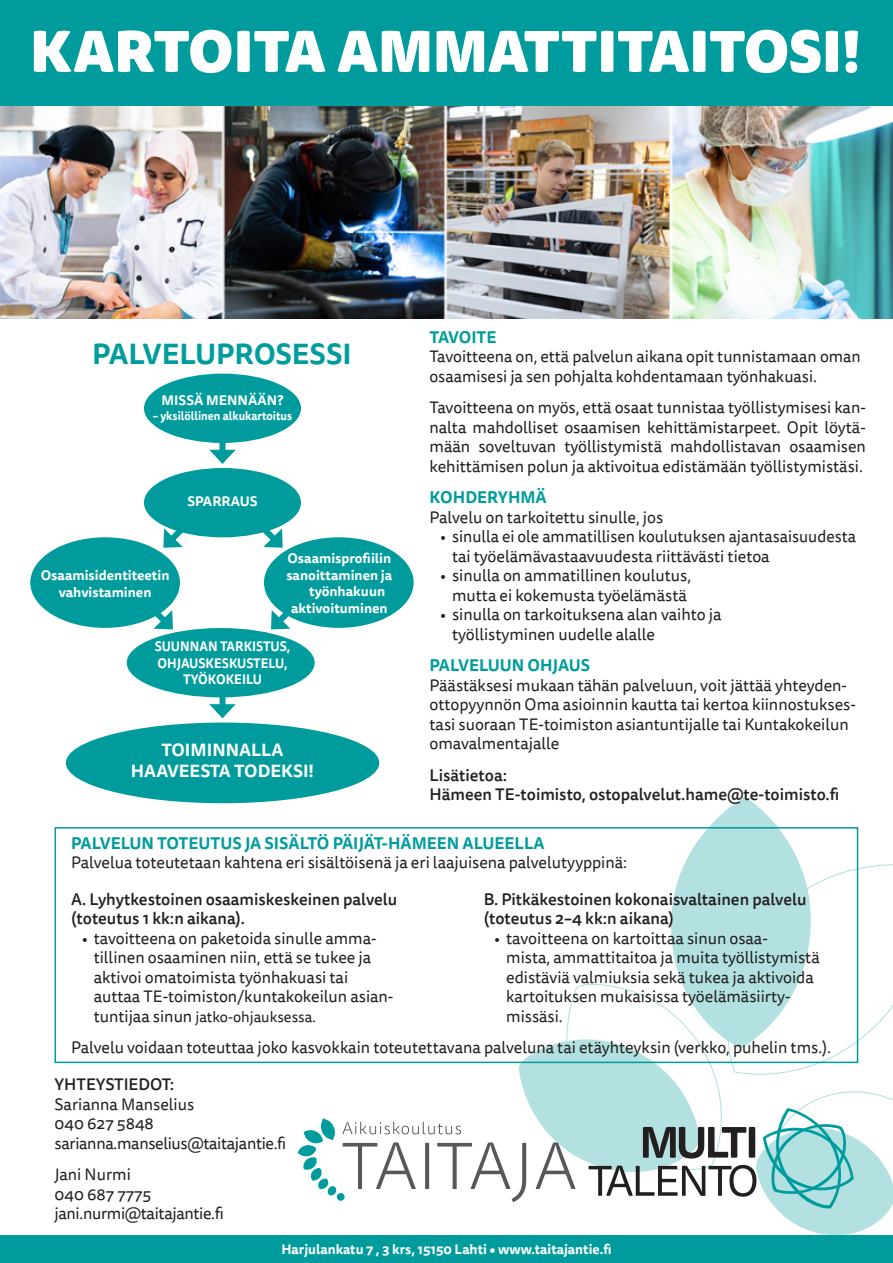
<style>
.page{position:relative;width:893px;height:1263px;background:#fff}
.page>*{position:absolute;margin:0;border:0;box-sizing:border-box;transform-origin:0 0}
.t1{font:900 56.25px "Tisa Sans Pro";color:#fff}
.t2{font:700 28.5px "Tisa Sans Pro";color:#009c9d}
.t3{font:700 17.4px "Tisa Sans Pro";color:#fff}
.t4{font:16.5px/19.5px "Tisa Sans Pro";color:#231f20}
.t5{font:500 16.5px "Tisa Sans Pro";color:#231f20}
.t6{font:16.5px/19.5px "Tisa Sans Pro";color:#231f20;scale:.96 1}
.t7{font:700 16.5px "Tisa Sans Pro";color:#009c9d}
.t8{font:16.5px "Tisa Sans Pro";letter-spacing:-.02em;color:#231f20}
.t9{font:15px "Tisa Sans Pro";color:#231f20}
.t10{font:700 13.5px "Tisa Sans Pro";color:#fff}
.t11{font:700 13.5px "Tisa Sans Pro";color:#fff;scale:.92 1}
.t12{font:700 12px "Tisa Sans Pro";color:#fff;scale:.92 1}
.s1{font-size:16.5px}
</style>
<div class="page">
<div style="left:0;top:0;width:893px;height:162px;background:#009c9d"></div>
<div style="left:0;top:1235px;width:893px;height:28px;background:#009c9d"></div>
<img style="left:0;top:106px;width:893px;height:213px">
<svg style="left:298px;top:796px;width:595px;height:439px"></svg>
<div style="left:144px;top:374px;width:157px;height:69px;background:#009c9d;border-radius:50%"></div>
<div style="left:144px;top:468px;width:157px;height:69px;background:#009c9d;border-radius:50%"></div>
<div style="left:127px;top:628px;width:188px;height:69px;background:#009c9d;border-radius:50%"></div>
<div style="left:66px;top:722px;width:313px;height:81px;background:#009c9d;border-radius:50%"></div>
<div style="left:30px;top:537px;width:150px;height:91px;background:#009c9d;border-radius:50%"></div>
<div style="left:264px;top:537px;width:150px;height:91px;background:#009c9d;border-radius:50%"></div>
<div style="left:219px;top:442px;width:6px;height:13px;background:#009c9d"></div>
<svg style="left:209px;top:450px;width:27px;height:14px"></svg>
<div style="left:219px;top:696px;width:6px;height:13px;background:#009c9d"></div>
<svg style="left:209px;top:704px;width:27px;height:14px"></svg>
<svg style="left:149px;top:605px;width:24px;height:25px"></svg>
<svg style="left:271px;top:605px;width:24px;height:25px"></svg>
<svg style="left:255px;top:523px;width:30px;height:25px"></svg>
<svg style="left:161px;top:524px;width:30px;height:24px"></svg>
<div style="left:55px;top:827px;width:803px;height:236px;border:2px solid #009c9d"></div>
<p class="t1" style="left:30px;top:6px;width:832px">KARTOITA AMMATTITAITOSI!</p>
<p class="t2" style="left:92px;top:333px;width:261px">PALVELUPROSESSI</p>
<p class="t10" style="left:162px;top:390px;width:123px">MISSÄ MENNÄÄN?</p>
<p class="t12" style="left:153px;top:406px;width:153px">– yksilöllinen alkukartoitus</p>
<p class="t10" style="left:187px;top:491px;width:72px">SPARRAUS</p>
<p class="t10" style="left:41px;top:566px;width:130px">Osaamisidentiteetin</p>
<p class="t10" style="left:59px;top:582px;width:94px">vahvistaminen</p>
<p class="t10" style="left:287px;top:549px;width:105px">Osaamisprofiilin</p>
<p class="t10" style="left:286px;top:565px;width:107px">sanoittaminen ja</p>
<p class="t10" style="left:309px;top:582px;width:77px">työnhakuun</p>
<p class="t10" style="left:291px;top:598px;width:98px">aktivoituminen</p>
<p class="t11" style="left:155px;top:636px;width:149px">SUUNNAN TARKISTUS,</p>
<p class="t11" style="left:158px;top:653px;width:143px">OHJAUSKESKUSTELU,</p>
<p class="t11" style="left:183px;top:669px;width:87px">TYÖKOKEILU</p>
<p class="t3" style="left:161px;top:737px;width:123px">TOIMINNALLA</p>
<p class="t3" style="left:131px;top:758px;width:185px">HAAVEESTA TODEKSI!</p>
<p class="t7" style="left:430px;top:325px;width:68px">TAVOITE</p>
<p class="t4" style="left:430px;top:347px;width:433px">Tavoitteena on, että palvelun aikana opit tunnistamaan oman osaamisesi ja sen pohjalta kohdentamaan työnhakuasi.</p>
<p class="t4" style="left:430px;top:398px;width:438px;text-align:justify">Tavoitteena on myös, että osaat tunnistaa työllistymisesi kan&shy;nalta mahdolliset osaamisen kehittämistarpeet. Opit löytä&shy;mään soveltuvan työllistymistä mahdollistavan osaamisen kehittämisen polun ja aktivoitua edistämään työllistymistäsi.</p>
<p class="t7" style="left:430px;top:485px;width:119px">KOHDERYHMÄ</p>
<p class="t4" style="left:430px;top:508px;width:235px">Palvelu on tarkoitettu sinulle, jos</p>
<p class="t6" style="left:452px;top:527px;width:422px;text-indent:-12px">• sinulla ei ole ammatillisen koulutuksen ajantasaisuudesta tai työelämävastaavuudesta riittävästi tietoa</p>
<p class="t4" style="left:440px;top:566px;width:252px">• sinulla on ammatillinen koulutus,</p>
<p class="t4" style="left:452px;top:586px;width:236px">mutta ei kokemusta työelämästä</p>
<p class="t4" style="left:440px;top:605px;width:283px">• sinulla on tarkoituksena alan vaihto ja</p>
<p class="t4" style="left:452px;top:625px;width:205px">työllistyminen uudelle alalle</p>
<p class="t7" style="left:430px;top:653px;width:162px">PALVELUUN OHJAUS</p>
<p class="t4" style="left:430px;top:676px;width:428px">Päästäksesi mukaan tähän palveluun, voit jättää yhteyden&shy;ottopyynnön Oma asioinnin kautta tai kertoa kiinnostukses&shy;tasi suoraan TE-toimiston asiantuntijalle tai Kuntakokeilun omavalmentajalle</p>
<p class="t5" style="left:430px;top:763px;width:79px">Lisätietoa:</p>
<p class="t5" style="left:430px;top:783px;width:411px">Hämeen TE-toimisto, ostopalvelut.hame@te-toimisto.fi</p>
<p class="t7" style="left:71px;top:831px;width:475px">PALVELUN TOTEUTUS JA SISÄLTÖ PÄIJÄT-HÄMEEN ALUEELLA</p>
<p class="t4" style="left:71px;top:853px;width:558px">Palvelua toteutetaan kahtena eri sisältöisenä ja eri laajuisena palvelutyyppinä:</p>
<p class="t5" style="left:71px;top:887px;width:328px">A. Lyhytkestoinen osaamiskeskeinen palvelu</p>
<p class="t5" style="left:71px;top:907px;width:175px">(toteutus 1 kk:n aikana).</p>
<p class="t4" style="left:82px;top:929px;width:296px;text-align:center">• tavoitteena on paketoida sinulle amma&shy;tillinen osaaminen niin, että se tukee ja</p>
<p class="t4" style="left:94px;top:968px;width:256px">aktivoi omatoimista työnhakuasi tai</p>
<p class="t4" style="left:94px;top:987px;width:301px">auttaa TE-toimiston/kuntakokeilun asian-</p>
<p class="t9" style="left:94px;top:1006px;width:224px"><span class="s1">tuntijaa sinun</span> jatko-ohjauksessa.</p>
<p class="t5" style="left:484px;top:887px;width:324px">B. Pitkäkestoinen kokonaisvaltainen palvelu</p>
<p class="t5" style="left:484px;top:907px;width:192px">(toteutus 2–4 kk:n aikana)</p>
<p class="t4" style="left:506px;top:929px;width:315px;text-indent:-12px">• tavoitteena on kartoittaa sinun osaa-<br>mista, ammattitaitoa ja muita työllistymistä edistäviä valmiuksia sekä tukea ja aktivoida kartoituksen mukaisissa työelämäsiirty-</p>
<p class="t4" style="left:506px;top:1007px;width:58px">missäsi.</p>
<p class="t4" style="left:71px;top:1038px;width:761px">Palvelu voidaan toteuttaa joko kasvokkain toteutettavana palveluna tai etäyhteyksin (verkko, puhelin tms.).</p>
<p class="t5" style="left:55px;top:1073px;width:121px">YHTEYSTIEDOT:</p>
<p class="t4" style="left:55px;top:1094px;width:141px">Sarianna Manselius</p>
<p class="t4" style="left:55px;top:1114px;width:101px">040 627 5848</p>
<p class="t8" style="left:55px;top:1132px;width:233px">sarianna.manselius@taitajantie.fi</p>
<p class="t4" style="left:55px;top:1165px;width:78px">Jani Nurmi</p>
<p class="t4" style="left:55px;top:1184px;width:98px">040 687 7775</p>
<p class="t8" style="left:55px;top:1202px;width:171px">jani.nurmi@taitajantie.fi</p>
<p class="t10" style="left:281px;top:1239px;width:332px">Harjulankatu 7 , 3 krs, 15150 Lahti • www.taitajantie.fi</p>
</div>
